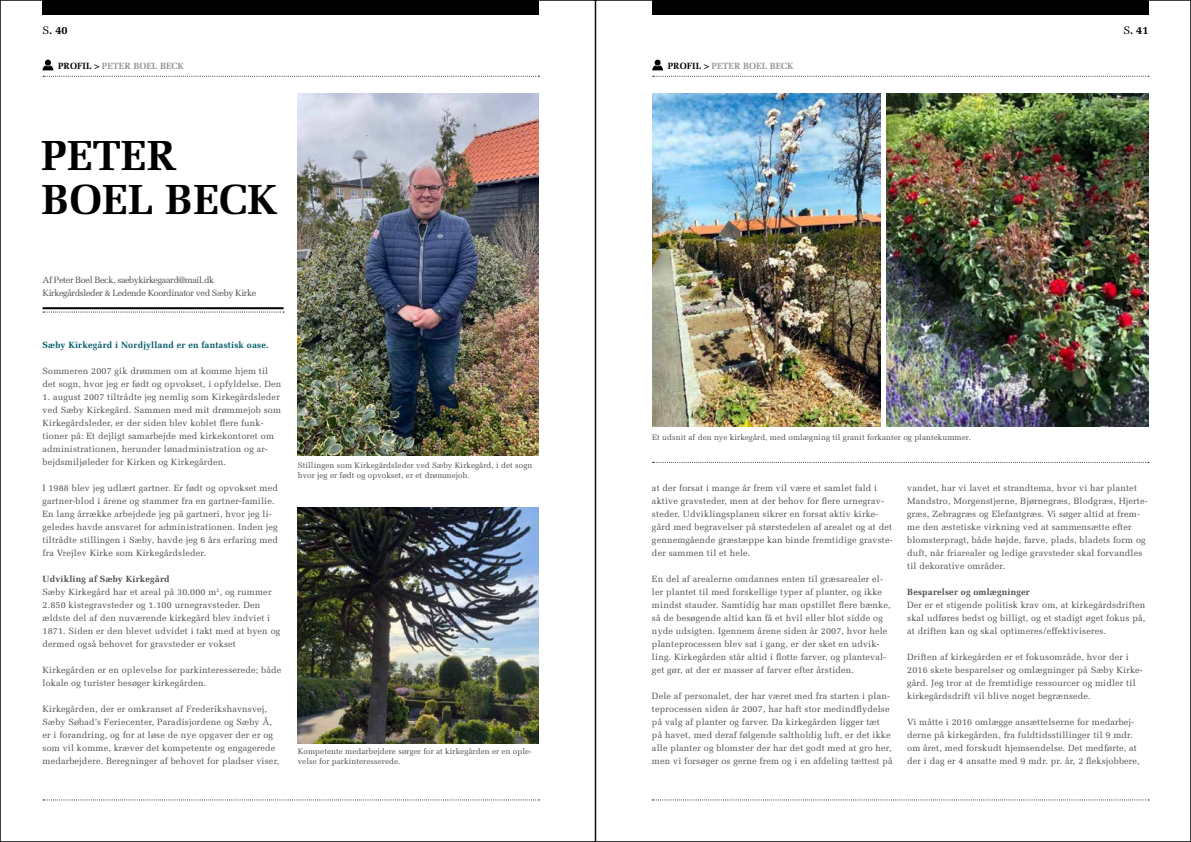
<style>
.page{position:relative;width:1191px;height:842px;background:#fff}
.page>*{position:absolute;margin:0;border:0;box-sizing:border-box;transform-origin:0 0}
.t1{font:700 42px/44px "Melior";color:#000}
.t2{font:700 11px "Melior";color:#000}
.t3{font:9px/13px "Melior";letter-spacing:.02em;color:#4d4d4f}
.t4{font:9px/13px "Melior";letter-spacing:-.04em;color:#4d4d4f}
.t5{font:700 9px "Melior";letter-spacing:.02em;color:#005a69}
.t6{font:700 9px "Melior";color:#939598}
.t7{font:700 9px "Melior";letter-spacing:.02em;color:#4d4d4f}
.t8{font:8px/10px "Melior";letter-spacing:.01em;color:#4d4d4f}
.s1{font-weight:400}
.s2{color:#000}
.s3{font-weight:700}
</style>
<div class="page">
<div style="left:652px;top:0;width:496px;height:14px;background:#000"></div>
<div style="left:43px;top:0;width:496px;height:14px;background:#000"></div>
<svg style="left:43px;top:799px;width:496px;height:1px"></svg>
<svg style="left:43px;top:76px;width:496px;height:1px"></svg>
<svg style="left:652px;top:76px;width:497px;height:1px"></svg>
<img style="left:298px;top:94px;width:241px;height:361px">
<img style="left:298px;top:507px;width:241px;height:236px">
<img style="left:652px;top:94px;width:228px;height:333px">
<img style="left:886px;top:94px;width:262px;height:333px">
<svg style="left:43px;top:60px;width:10px;height:10px"></svg>
<svg style="left:652px;top:60px;width:11px;height:10px"></svg>
<hr style="left:43px;top:307px;width:240px;height:2px;background:#000">
<svg style="left:43px;top:312px;width:241px;height:1px"></svg>
<svg style="left:652px;top:799px;width:497px;height:1px"></svg>
<svg style="left:652px;top:462px;width:497px;height:1px"></svg>
<p class="t2" style="left:43px;top:23px;width:27px"><span class="s1">S</span>. 40</p>
<p class="t2" style="left:1123px;top:23px;width:27px"><span class="s1">S</span>. 41</p>
<p class="t6" style="left:58px;top:61px;width:127px"><span class="s2">PROFIL &gt;</span> PETER BOEL BECK</p>
<p class="t6" style="left:667px;top:61px;width:127px"><span class="s2">PROFIL &gt;</span> PETER BOEL BECK</p>
<h1 class="t1" style="left:42px;top:133px;width:237px">PETER<br>BOEL BECK</h1>
<p class="t4" style="left:43px;top:273px;width:215px">Af Peter Boel Beck, saebykirkegaard@mail.dk<br>Kirkegårdsleder &amp; Ledende Koordinator ved Sæby Kirke</p>
<p class="t5" style="left:43px;top:340px;width:227px">Sæby Kirkegård i Nordjylland er en fantastisk oase.</p>
<p class="t3" style="left:43px;top:364px;width:240px">Sommeren 2007 gik drømmen om at komme hjem til det sogn, hvor jeg er født og opvokset, i opfyldelse. Den</p>
<p class="t3" style="left:43px;top:390px;width:240px">1. august 2007 tiltrådte jeg nemlig som Kirkegårdsleder ved Sæby Kirkegård. Sammen med mit drømmejob som Kirkegårdsleder, er der siden blev koblet flere funk&shy;tioner på: Et dejligt samarbejde med kirkekontoret om administrationen, herunder lønadministration og ar&shy;bejdsmiljøleder for Kirken og Kirkegården.</p>
<p class="t3" style="left:43px;top:481px;width:237px">I 1988 blev jeg udlært gartner. Er født og opvokset med gartner-blod i årene og stammer fra en gartner-familie.<br>En lang årrække arbejdede jeg på gartneri, hvor jeg li&shy;geledes havde ansvaret for administrationen. Inden jeg tiltrådte stillingen i Sæby, havde jeg 6 års erfaring med fra Vrejlev Kirke som Kirkegårdsleder.</p>
<p class="t3" style="left:43px;top:572px;width:239px"><span class="s3">Udvikling af Sæby Kirkegård<br></span>Sæby Kirkegård har et areal på 30.000 m<sup>2</sup>, og rummer 2.850 kistegravsteder og 1.100 urnegravsteder. Den ældste del af den nuværende kirkegård blev indviet i 1871. Siden er den blevet udvidet i takt med at byen og dermed også behovet for gravsteder er vokset</p>
<p class="t3" style="left:43px;top:663px;width:240px">Kirkegården er en oplevelse for parkinteresserede; både lokale og turister besøger kirkegården.</p>
<p class="t3" style="left:43px;top:702px;width:238px">Kirkegården, der er omkranset af Frederikshavnsvej, Sæby Søbad’s Feriecenter, Paradisjordene og Sæby Å, er i forandring, og for at løse de nye opgaver der er og som vil komme, kræver det kompetente og engagerede medarbejdere. Beregninger af behovet for pladser viser,</p>
<p class="t8" style="left:298px;top:460px;width:236px">Stillingen som Kirkegårdsleder ved Sæby Kirkegård, i det sogn hvor jeg er født og opvokset, er et drømmejob.</p>
<p class="t8" style="left:298px;top:746px;width:236px">Kompetente medarbejdere sørger for at kirkegården er en ople&shy;velse for parkinteresserede.</p>
<p class="t8" style="left:652px;top:432px;width:320px">Et udsnit af den nye kirkegård, med omlægning til granit forkanter og plantekummer.</p>
<p class="t3" style="left:652px;top:481px;width:242px">at der forsat i mange år frem vil være et samlet fald i aktive gravsteder, men at der behov for flere urnegrav&shy;steder. Udviklingsplanen sikrer en forsat aktiv kirke&shy;gård med begravelser på størstedelen af arealet og at det gennemgående græstæppe kan binde fremtidige gravste&shy;der sammen til et hele.</p>
<p class="t3" style="left:652px;top:572px;width:240px">En del af arealerne omdannes enten til græsarealer el&shy;ler plantet til med forskellige typer af planter, og ikke mindst stauder. Samtidig har man opstillet flere bænke, så de besøgende altid kan få et hvil eller blot sidde og nyde udsigten. Igennem årene siden år 2007, hvor hele planteprocessen blev sat i gang, er der sket en udvik&shy;ling. Kirkegården står altid i flotte farver, og planteval&shy;get gør, at der er masser af farver efter årstiden.</p>
<p class="t3" style="left:652px;top:689px;width:242px">Dele af personalet, der har været med fra starten i plan&shy;teprocessen siden år 2007, har haft stor medindflydelse på valg af planter og farver. Da kirkegården ligger tæt<br>på havet, med deraf følgende saltholdig luft, er det ikke alle planter og blomster der har det godt med at gro her, men vi forsøger os gerne frem og i en afdeling tættest på</p>
<p class="t3" style="left:907px;top:481px;width:242px">vandet, har vi lavet et strandtema, hvor vi har plantet Mandstro, Morgenstjerne, Bjørnegræs, Blodgræs, Hjerte&shy;græs, Zebragræs og Elefantgræs. Vi søger altid at frem&shy;me den æstetiske virkning ved at sammensætte efter blomsterpragt, både højde, farve, plads, bladets form og duft, når friarealer og ledige gravsteder skal forvandles til dekorative områder.</p>
<p class="t7" style="left:907px;top:586px;width:124px">Besparelser og omlægninger</p>
<p class="t3" style="left:907px;top:598px;width:240px;text-align:justify">Der er et stigende politisk krav om, at kirkegårdsdriften skal udføres bedst og billigt, og et stadigt øget fokus på, at driften kan og skal optimeres/effektiviseres.</p>
<p class="t3" style="left:907px;top:650px;width:237px">Driften af kirkegården er et fokusområde, hvor der i 2016 skete besparelser og omlægninger på Sæby Kirke&shy;gård. Jeg tror at de fremtidige ressourcer og midler til kirkegårdsdrift vil blive noget begrænsede.</p>
<p class="t3" style="left:907px;top:715px;width:234px">Vi måtte i 2016 omlægge ansættelserne for medarbej&shy;derne på kirkegården, fra fuldtidsstillinger til 9 mdr. om året, med forskudt hjemsendelse. Det medførte, at der i dag er 4 ansatte med 9 mdr. pr. år, 2 fleksjobbere,</p>
</div>
